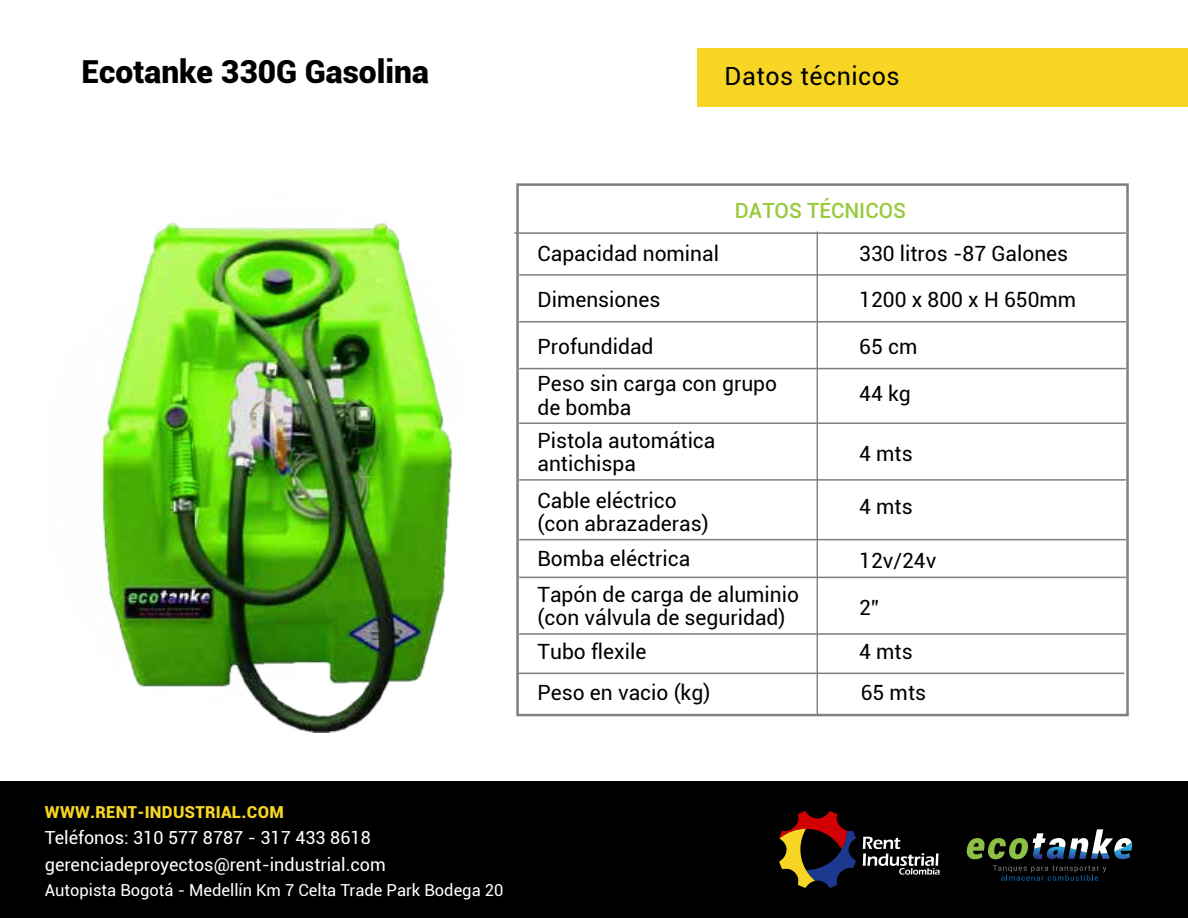
<style>
.page{position:relative;width:1188px;height:918px;background:#fff}
.page>*{position:absolute;margin:0;border:0;box-sizing:border-box;transform-origin:0 0}
.t1{font:900 31.65px "Roboto";color:#000}
.t2{font:25.05px "Roboto";letter-spacing:.02em;color:#000}
.t3{font:21px/37.2px "Roboto";color:#000}
.t4{font:500 21px "Roboto";color:#98ca3c}
.t5{font:18px/27px "Roboto";color:#fff}
.t6{font:16.5px "Roboto";color:#fff}
.t7{font:900 16.5px "Roboto";letter-spacing:.02em;color:#f6d524}
</style>
<div class="page">
<div style="left:0;top:781px;width:1188px;height:137px;background:#000"></div>
<svg style="left:863px;top:837px;width:77px;height:38px"></svg>
<svg style="left:779px;top:811px;width:77px;height:77px"></svg>
<svg style="left:993px;top:865px;width:113px;height:16px"></svg>
<svg style="left:966px;top:829px;width:166px;height:30px"></svg>
<div style="left:698px;top:48px;width:490px;height:58px;background:#f6d524"></div>
<hr style="left:514px;top:232px;width:612px;height:2px;background:#7f7f7e">
<hr style="left:519px;top:274px;width:607px;height:2px;background:#7f7f7e">
<hr style="left:519px;top:321px;width:607px;height:2px;background:#7f7f7e">
<hr style="left:519px;top:368px;width:607px;height:1px;background:#7f7f7e">
<hr style="left:519px;top:423px;width:607px;height:1px;background:#7f7f7e">
<hr style="left:817px;top:232px;width:1px;height:484px;background:#7f7f7e">
<hr style="left:519px;top:479px;width:607px;height:2px;background:#7f7f7e">
<hr style="left:519px;top:539px;width:607px;height:1px;background:#7f7f7e">
<hr style="left:519px;top:633px;width:607px;height:2px;background:#7f7f7e">
<hr style="left:518px;top:673px;width:606px;height:1px;background:#7f7f7e">
<hr style="left:519px;top:577px;width:607px;height:1px;background:#7f7f7e">
<div style="left:516px;top:183px;width:613px;height:533px;border:3px solid #7f7f7e"></div>
<img style="left:101px;top:222px;width:351px;height:510px">
<h1 class="t1" style="left:82px;top:49px;width:349px">Ecotanke 330G Gasolina</h1>
<p class="t2" style="left:725px;top:59px;width:177px">Datos técnicos</p>
<p class="t4" style="left:735px;top:196px;width:173px">DATOS TÉCNICOS</p>
<p class="t3" style="left:538px;top:234px;width:183px">Capacidad nominal</p>
<p class="t3" style="left:538px;top:281px;width:124px">Dimensiones</p>
<p class="t3" style="left:538px;top:327px;width:241px">Profundidad<br>Peso sin carga con grupo</p>
<p class="t3" style="left:538px;top:390px;width:180px;line-height:33.6px">de bomba<br>Pistola automática</p>
<p class="t3" style="left:538px;top:445px;width:141px;line-height:36.6px">antichispa<br>Cable eléctrico</p>
<p class="t3" style="left:538px;top:504px;width:173px">(con abrazaderas)</p>
<p class="t3" style="left:538px;top:539px;width:154px">Bomba eléctrica</p>
<p class="t3" style="left:538px;top:582px;width:263px;line-height:23.1px">Tapón de carga de aluminio (con válvula de seguridad)</p>
<p class="t3" style="left:538px;top:630px;width:174px;line-height:41px">Tubo flexile<br>Peso en vacio (kg)</p>
<p class="t7" style="left:45px;top:800px;width:240px">WWW.RENT-INDUSTRIAL.COM</p>
<p class="t5" style="left:45px;top:823px;width:343px">Teléfonos: 310 577 8787 - 317 433 8618 gerenciadeproyectos@rent-industrial.com</p>
<p class="t6" style="left:45px;top:879px;width:460px">Autopista Bogotá - Medellín Km 7 Celta Trade Park Bodega 20</p>
<p class="t3" style="left:859px;top:234px;width:211px">330 litros -87 Galones</p>
<p class="t3" style="left:859px;top:281px;width:218px">1200 x 800 x H 650mm</p>
<p class="t3" style="left:859px;top:327px;width:60px">65 cm</p>
<p class="t3" style="left:859px;top:374px;width:53px">44 kg</p>
<p class="t3" style="left:859px;top:434px;width:55px">4 mts</p>
<p class="t3" style="left:859px;top:487px;width:55px">4 mts</p>
<p class="t3" style="left:859px;top:541px;width:79px">12v/24v</p>
<p class="t3" style="left:859px;top:588px;width:21px">2”</p>
<p class="t3" style="left:859px;top:632px;width:55px">4 mts</p>
<p class="t3" style="left:861px;top:673px;width:67px">65 mts</p>
</div>
